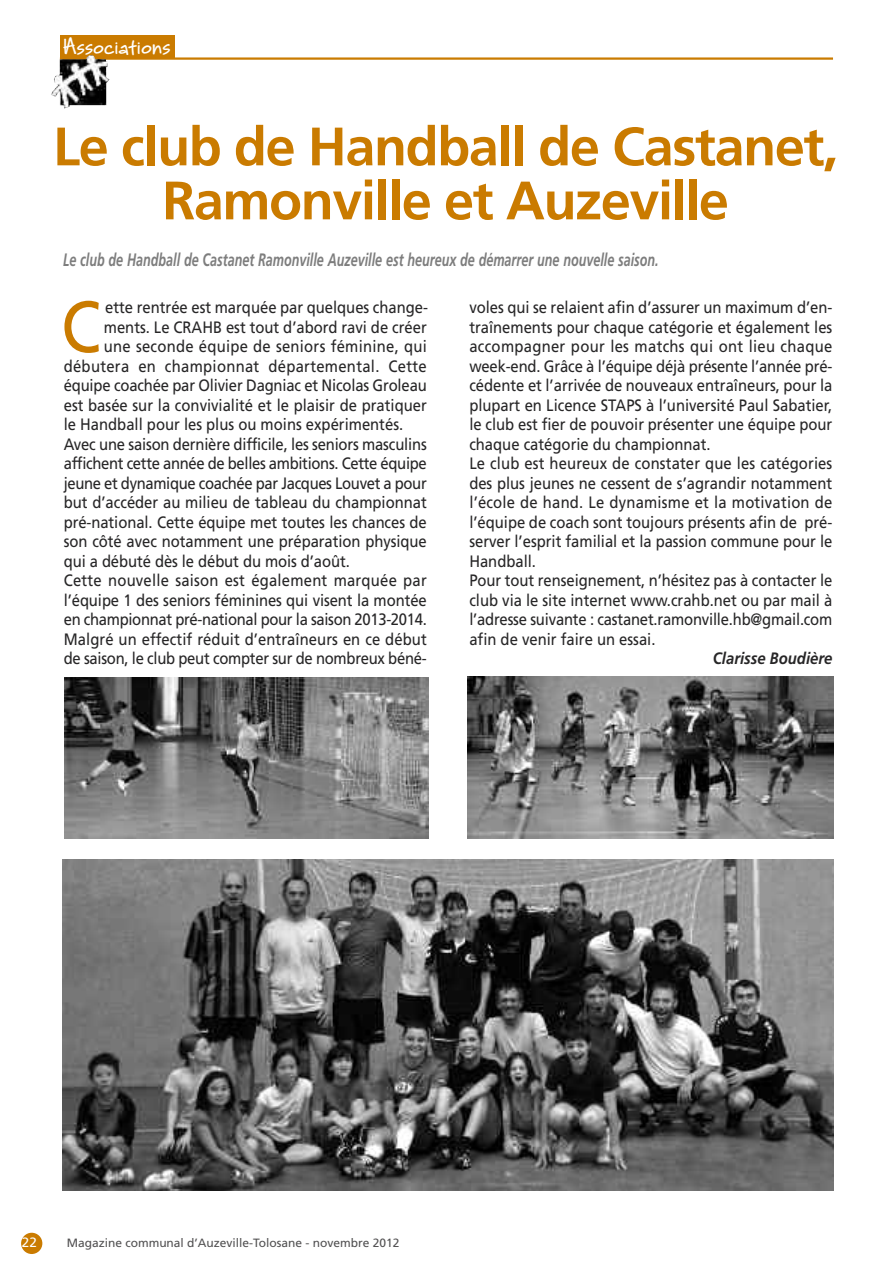
<style>
.page{position:relative;width:893px;height:1263px;background:#fff}
.page>*{position:absolute;margin:0;border:0;box-sizing:border-box;transform-origin:0 0}
.t1{font:72.3px "Frutiger";color:#ca7b00;scale:.9 1}
.t2{font:700 54px/54px "Frutiger";letter-spacing:-.025em;color:#ca7b00;text-align:center}
.t3{font:700 22.5px "Bruno";color:#fff}
.t4{font:italic 700 18px "Frutiger";color:#7d7d7d;scale:.7 1}
.t5{font:16.5px/19.5px "Frutiger";color:#272627;scale:.9 1}
.t6{font:16.5px "Frutiger";letter-spacing:-.02em;color:#272627;scale:.9 1}
.t7{font:16.5px "Frutiger";letter-spacing:-.025em;color:#272627;scale:.9 1}
.t8{font:16.5px "Frutiger";letter-spacing:.02em;color:#272627;scale:.9 1}
.t9{font:italic 700 16.5px "Frutiger";color:#272627;scale:.9 1}
.t10{font:13.5px "Frutiger";color:#fff}
.t11{font:12px "Frutiger";color:#525152}
</style>
<div class="page">
<div style="left:60px;top:35px;width:114px;height:24px;background:#ca7b00"></div>
<hr style="left:60px;top:57px;width:773px;height:3px;background:#ca7b00">
<img style="left:51px;top:55px;width:58px;height:53px">
<div style="left:21px;top:1233px;width:21px;height:21px;background:#ca7b00;border-radius:50%"></div>
<img style="left:63px;top:859px;width:770px;height:332px">
<img style="left:468px;top:676px;width:365px;height:162px">
<img style="left:65px;top:677px;width:364px;height:161px">
<h3 class="t3" style="left:63px;top:37px;width:109px">Associations</h3>
<h2 class="t2" style="left:53px;top:124px;width:787px">Le club de Handball de Castanet,<br>Ramonville et Auzeville</h2>
<p class="t4" style="left:63px;top:252px;width:852px">Le club de Handball de Castanet Ramonville Auzeville est heureux de démarrer une nouvelle saison.</p>
<h1 class="t1" style="left:61px;top:298px;width:46px">C</h1>
<p class="t5" style="left:105px;top:299px;width:360px">ette rentrée est marquée par quelques change-</p>
<p class="t5" style="left:469px;top:299px;width:405px">voles qui se relaient afin d’assurer un maximum d’en&shy;traînements pour chaque catégorie et également les accompagner pour les matchs qui ont lieu chaque week-end. Grâce à l’équipe déjà présente l’année pré&shy;cédente et l’arrivée de nouveaux entraîneurs, pour la plupart en Licence STAPS à l’université Paul Sabatier, le club est fier de pouvoir présenter une équipe pour chaque catégorie du championnat.<br>Le club est heureux de constater que les catégories des plus jeunes ne cessent de s’agrandir notamment l’école de hand. Le dynamisme et la motivation de l’équipe de coach sont toujours présents afin de pré&shy;server l’esprit familial et la passion commune pour le Handball.<br>Pour tout renseignement, n’hésitez pas à contacter le club via le site internet www.crahb.net ou par mail à l’adresse suivante : castanet.ramonville.hb@gmail.com afin de venir faire un essai.</p>
<p class="t9" style="left:713px;top:652px;width:134px">Clarisse Boudière</p>
<p class="t5" style="left:104px;top:318px;width:360px">ments. Le CRAHB est tout d’abord ravi de créer</p>
<p class="t5" style="left:104px;top:338px;width:360px">une seconde équipe de seniors féminine, qui</p>
<p class="t8" style="left:64px;top:359px;width:405px">débutera en championnat départemental. Cette</p>
<p class="t5" style="left:64px;top:377px;width:405px">équipe coachée par Olivier Dagniac et Nicolas Groleau</p>
<p class="t5" style="left:64px;top:396px;width:405px">est basée sur la convivialité et le plaisir de pratiquer</p>
<p class="t5" style="left:64px;top:416px;width:379px">le Handball pour les plus ou moins expérimentés.</p>
<p class="t5" style="left:64px;top:435px;width:405px">Avec une saison dernière difficile, les seniors masculins</p>
<p class="t6" style="left:64px;top:457px;width:405px">affichent cette année de belles ambitions. Cette équipe</p>
<p class="t7" style="left:64px;top:476px;width:405px">jeune et dynamique coachée par Jacques Louvet a pour</p>
<p class="t5" style="left:64px;top:494px;width:405px">but d’accéder au milieu de tableau du championnat</p>
<p class="t5" style="left:64px;top:513px;width:405px">pré-national. Cette équipe met toutes les chances de</p>
<p class="t5" style="left:64px;top:533px;width:405px">son côté avec notamment une préparation physique</p>
<p class="t5" style="left:64px;top:552px;width:319px">qui a débuté dès le début du mois d’août.</p>
<p class="t5" style="left:64px;top:572px;width:405px">Cette nouvelle saison est également marquée par</p>
<p class="t5" style="left:64px;top:591px;width:405px">l’équipe 1 des seniors féminines qui visent la montée</p>
<p class="t6" style="left:64px;top:613px;width:405px">en championnat pré-national pour la saison 2013-2014.</p>
<p class="t5" style="left:64px;top:630px;width:405px">Malgré un effectif réduit d’entraîneurs en ce début</p>
<p class="t6" style="left:64px;top:652px;width:405px">de saison, le club peut compter sur de nombreux béné-</p>
<p class="t10" style="left:22px;top:1237px;width:16px">22</p>
<p class="t11" style="left:67px;top:1238px;width:334px">Magazine communal d’Auzeville-Tolosane - novembre 2012</p>
</div>
